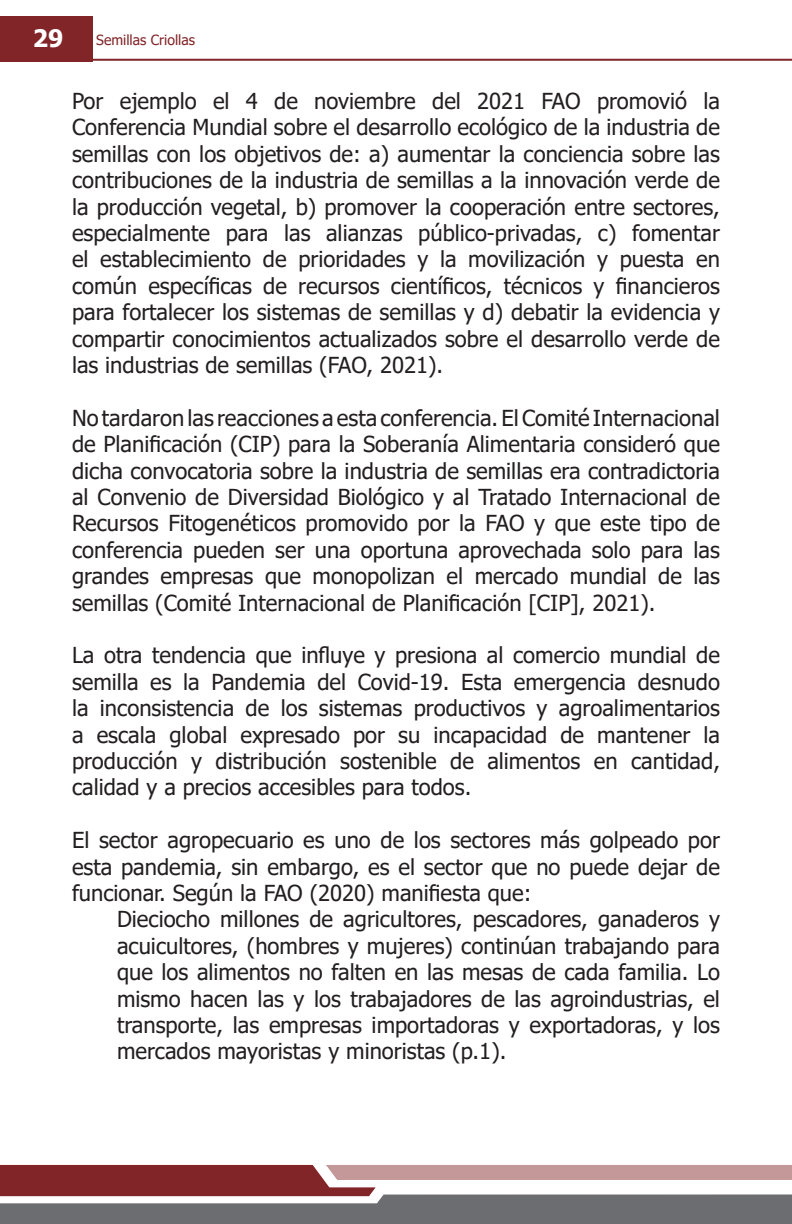
<style>
.page{position:relative;width:792px;height:1224px;background:#fff}
.page>*{position:absolute;margin:0;border:0;box-sizing:border-box;transform-origin:0 0}
.t1{font:700 24px "Tahoma";color:#fff}
.t2{font:22px/26.4px "Tahoma";color:#231f20;text-align:justify}
.t3{font:14px "Tahoma";color:#822528}
</style>
<div class="page">
<svg style="left:0;top:1165px;width:792px;height:59px"></svg>
<div style="left:0;top:16px;width:93px;height:45px;background:#822528"></div>
<hr style="left:91px;top:59px;width:701px;height:2px;background:#822528">
<p class="t1" style="left:33px;top:21px;width:32px">29</p>
<p class="t3" style="left:96px;top:31px;width:100px">Semillas Criollas</p>
<p class="t2" style="left:72px;top:89px;width:650px">Por ejemplo el 4 de noviembre del 2021 FAO promovió la Conferencia Mundial sobre el desarrollo ecológico de la industria de semillas con los objetivos de: a) aumentar la conciencia sobre las contribuciones de la industria de semillas a la innovación verde de la producción vegetal, b) promover la cooperación entre sectores, especialmente para las alianzas público-privadas, c) fomentar el establecimiento de prioridades y la movilización y puesta en común específicas de recursos científicos, técnicos y financieros para fortalecer los sistemas de semillas y d) debatir la evidencia y compartir conocimientos actualizados sobre el desarrollo verde de las industrias de semillas (FAO, 2021).</p>
<p class="t2" style="left:72px;top:406px;width:650px">No tardaron las reacciones a esta conferencia. El Comité Internacional de Planificación (CIP) para la Soberanía Alimentaria consideró que dicha convocatoria sobre la industria de semillas era contradictoria al Convenio de Diversidad Biológico y al Tratado Internacional de Recursos Fitogenéticos promovido por la FAO y que este tipo de conferencia pueden ser una oportuna aprovechada solo para las grandes empresas que monopolizan el mercado mundial de las semillas (Comité Internacional de Planificación [CIP], 2021).</p>
<p class="t2" style="left:72px;top:643px;width:650px">La otra tendencia que influye y presiona al comercio mundial de semilla es la Pandemia del Covid-19. Esta emergencia desnudo la inconsistencia de los sistemas productivos y agroalimentarios a escala global expresado por su incapacidad de mantener la producción y distribución sostenible de alimentos en cantidad, calidad y a precios accesibles para todos.</p>
<p class="t2" style="left:72px;top:828px;width:650px">El sector agropecuario es uno de los sectores más golpeado por esta pandemia, sin embargo, es el sector que no puede dejar de funcionar. Según la FAO (2020) manifiesta que:</p>
<p class="t2" style="left:117px;top:907px;width:605px">Dieciocho millones de agricultores, pescadores, ganaderos y acuicultores, (hombres y mujeres) continúan trabajando para que los alimentos no falten en las mesas de cada familia. Lo mismo hacen las y los trabajadores de las agroindustrias, el transporte, las empresas importadoras y exportadoras, y los mercados mayoristas y minoristas (p.1).</p>
</div>
